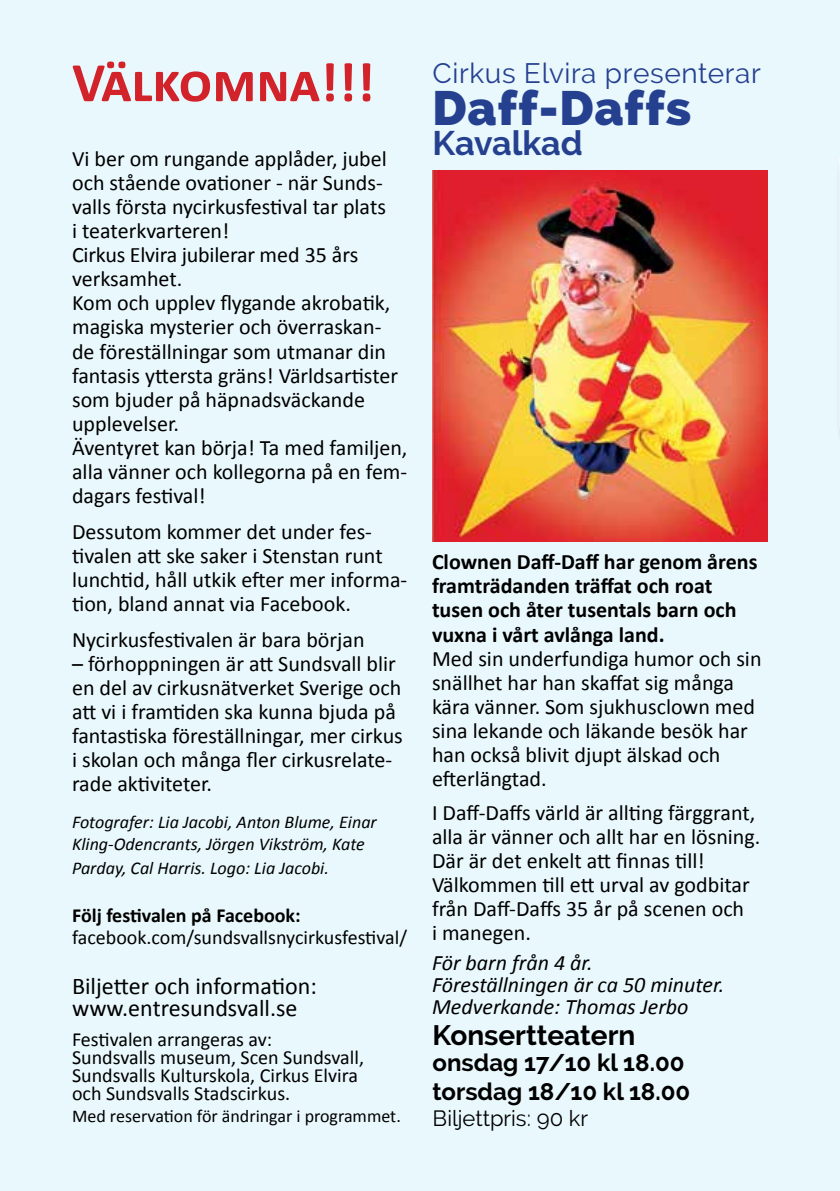
<style>
.page{position:relative;width:840px;height:1191px;background:#fff}
.page>*{position:absolute;margin:0;border:0;box-sizing:border-box;transform-origin:0 0}
.t1{font:700 56px "Calibri";color:#d2232a}
.t2{font:800 48px "Raleway";letter-spacing:.015em;color:#25408f}
.t3{font:700 34px "Raleway";letter-spacing:-.005em;color:#25408f}
.t4{font:28px "Raleway";letter-spacing:.02em;color:#25408f}
.t5{font:700 28px "Raleway";color:#000}
.t6{font:24px/22px "Calibri";color:#000}
.t7{font:700 24px/28.8px "Raleway";color:#000}
.t8{font:22px/24px "Calibri";color:#000}
.t9{font:700 22px/24px "Calibri";color:#000}
.t10{font:italic 22px/22px "Calibri";color:#000}
.t11{font:22px "Raleway";color:#000}
.t12{font:20px/18px "Calibri";color:#000}
.t13{font:700 20px "Calibri";color:#000}
.t14{font:italic 18px/21.6px "Calibri";color:#000}
.t15{font:18px "Calibri";color:#000}
</style>
<div class="page">
<div style="left:0;top:0;width:839px;height:1191px;background:#e9f8fd"></div>
<img style="left:432px;top:170px;width:335px;height:371px">
<hr style="left:836px;top:154px;width:3px;height:293px;background:#e4f3f8">
<svg style="left:839px;top:157px;width:1px;height:271px"></svg>
<h1 class="t1" style="left:72px;top:47px;width:304px">Välkomna!!!</h1>
<p class="t8" style="left:72px;top:147px;width:336px">Vi ber om rungande applåder, jubel och stående ovationer - när Sunds&shy;valls första nycirkusfestival tar plats<br>i teaterkvarteren!<br>Cirkus Elvira jubilerar med 35 års verksamhet.<br>Kom och upplev flygande akrobatik, magiska mysterier och överraskan&shy;de föreställningar som utmanar din fantasis yttersta gräns! Världsartister som bjuder på häpnadsväckande upplevelser.<br>Äventyret kan börja! Ta med familjen, alla vänner och kollegorna på en fem&shy;dagars festival!</p>
<p class="t8" style="left:72px;top:519px;width:336px">Dessutom kommer det under fes&shy;tivalen att ske saker i Stenstan runt lunchtid, håll utkik efter mer informa&shy;tion, bland annat via Facebook.</p>
<p class="t8" style="left:72px;top:627px;width:294px">Nycirkusfestivalen är bara början</p>
<p class="t8" style="left:72px;top:651px;width:332px">– förhoppningen är att Sundsvall blir en del av cirkusnätverket Sverige och att vi i framtiden ska kunna bjuda på fantastiska föreställningar, mer cirkus i skolan och många fler cirkusrelate&shy;rade aktiviteter.</p>
<p class="t14" style="left:72px;top:811px;width:306px">Fotografer: Lia Jacobi, Anton Blume, Einar<br>Kling-Odencrants, Jörgen Vikström, Kate</p>
<p class="t14" style="left:72px;top:856px;width:258px">Parday, Cal Harris. Logo: Lia Jacobi.</p>
<p class="t13" style="left:72px;top:902px;width:230px">Följ festivalen på Facebook:</p>
<p class="t12" style="left:72px;top:928px;width:336px">facebook.com/sundsvallsnycirkusfestival/</p>
<p class="t6" style="left:72px;top:975px;width:246px">Biljetter och information: www.entresundsvall.se</p>
<p class="t12" style="left:72px;top:1030px;width:293px">Festivalen arrangeras av:<br>Sundsvalls museum, Scen Sundsvall, Sundsvalls Kulturskola, Cirkus Elvira och Sundsvalls Stadscirkus.</p>
<p class="t15" style="left:72px;top:1104px;width:330px">Med reservation för ändringar i programmet.</p>
<p class="t4" style="left:432px;top:57px;width:329px">Cirkus Elvira presenterar</p>
<h2 class="t2" style="left:432px;top:80px;width:260px">Daff-Daffs</h2>
<h3 class="t3" style="left:432px;top:123px;width:152px">Kavalkad</h3>
<p class="t9" style="left:432px;top:550px;width:327px">Clownen Daff-Daff har genom årens framträdanden träffat och roat tusen och åter tusentals barn och vuxna i vårt avlånga land.</p>
<p class="t8" style="left:432px;top:646px;width:331px">Med sin underfundiga humor och sin snällhet har han skaffat sig många kära vänner. Som sjukhusclown med sina lekande och läkande besök har han också blivit djupt älskad och efterlängtad.</p>
<p class="t8" style="left:432px;top:800px;width:330px">I Daff-Daffs värld är allting färggrant, alla är vänner och allt har en lösning.<br>Där är det enkelt att finnas till!<br>Välkommen till ett urval av godbitar från Daff-Daffs 35 år på scenen och<br>i manegen.</p>
<p class="t10" style="left:432px;top:950px;width:294px">För barn från 4 år.<br>Föreställningen är ca 50 minuter.<br>Medverkande: Thomas Jerbo</p>
<p class="t5" style="left:432px;top:1019px;width:204px">Konsertteatern</p>
<p class="t7" style="left:432px;top:1048px;width:259px">onsdag 17/10 kl 18.00 torsdag 18/10 kl 18.00</p>
<p class="t11" style="left:432px;top:1105px;width:157px">Biljettpris: 90 kr</p>
</div>
